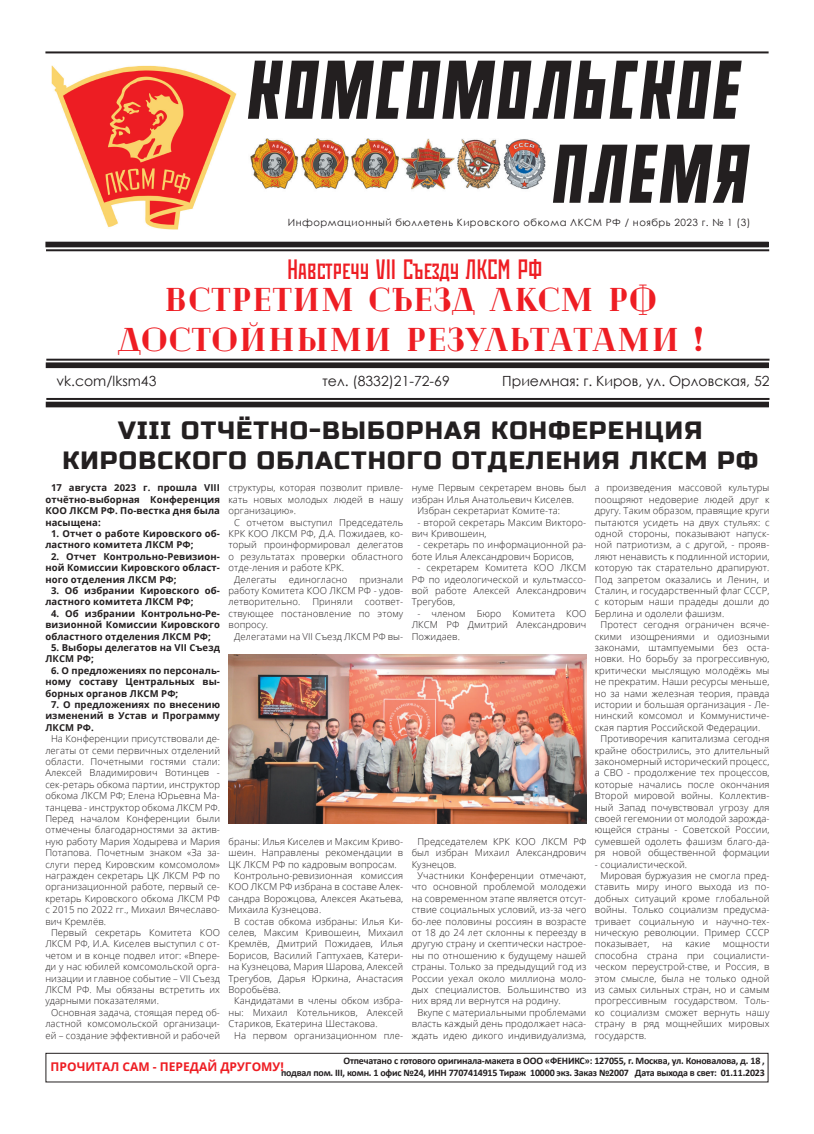
<style>
.page{position:relative;width:814px;height:1134px;background:#fff}
.page>*{position:absolute;margin:0;border:0;box-sizing:border-box;transform-origin:0 0}
.Заголовок_руссо{font:70px/84px "Buran USSR";letter-spacing:.05em;color:#231f20;text-align:right}
.Заголовок_руссо-2{font:900 33px "Cheque";letter-spacing:.05em;color:#ee1d23}
.родченко{font:28px "Rodchenko Cond C";color:#ee1d23}
.Заголовок_руссо-3{font:25px "Russo One";letter-spacing:.05em;color:#231f20}
.Сверху_страницы{font:14px "Century Gothic";color:#231f20}
.t1{font:700 12px "Open Sans";color:#ee1d23}
.Сверху_страницы-2{font:700 10px/12px "Calibri";letter-spacing:-.02em;color:#231f20;text-align:right}
.Заголовок_руссо-4{font:10px "Century Gothic";letter-spacing:.05em;color:#231f20}
.Основной_текст{font:300 9.5px/11.4px "Open Sans";letter-spacing:.01em;color:#231f20;text-align:justify}
.Основной_текст-2{font:700 9.5px/11.4px "Open Sans";letter-spacing:.01em;color:#231f20;text-align:justify}
</style>
<div class="page">
<div style="left:45px;top:1053px;width:723px;height:29px;border:1px solid #231f20"></div>
<hr style="left:45px;top:51px;width:723px;height:2px;background:#231f20">
<div style="left:46px;top:242px;width:722px;height:5px;background:#231f20"></div>
<hr style="left:46px;top:249px;width:723px;height:2px;background:#231f20">
<div style="left:46px;top:363px;width:722px;height:5px;background:#231f20"></div>
<div style="left:46px;top:362px;width:722px;height:6px;border:1px solid #231f20"></div>
<hr style="left:46px;top:359px;width:723px;height:2px;background:#231f20">
<div style="left:46px;top:402px;width:722px;height:5px;background:#231f20"></div>
<hr style="left:46px;top:398px;width:723px;height:2px;background:#231f20">
<img style="left:52px;top:65px;width:184px;height:165px">
<img style="left:250px;top:138px;width:296px;height:52px">
<img style="left:228px;top:655px;width:358px;height:168px">
<p class="Заголовок_руссо" style="left:249px;top:49px;width:501px">КОМСОМОЛЬСКОЕ<br>ПЛЕМЯ</p>
<p class="Заголовок_руссо-4" style="left:288px;top:215px;width:464px">Информационный бюллетень Кировского обкома ЛКСМ РФ / ноябрь 2023 г. № 1 (3)</p>
<p class="родченко" style="left:287px;top:255px;width:257px">Навстречу VII Съезду ЛКСМ РФ</p>
<p class="Заголовок_руссо-2" style="left:165px;top:281px;width:493px">ВСТРЕТИМ СЪЕЗД ЛКСМ РФ</p>
<p class="Заголовок_руссо-2" style="left:118px;top:321px;width:586px">ДОСТОЙНЫМИ РЕЗУЛЬТАТАМИ !</p>
<p class="Сверху_страницы" style="left:322px;top:371px;width:129px">тел. (8332)21-72-69</p>
<p class="Сверху_страницы" style="left:502px;top:371px;width:269px">Приемная: г. Киров, ул. Орловская, 52</p>
<p class="Сверху_страницы" style="left:56px;top:371px;width:102px">vk.com/lksm43</p>
<p class="Заголовок_руссо-3" style="left:118px;top:416px;width:585px">VIII ОТЧЁТНО-ВЫБОРНАЯ КОНФЕРЕНЦИЯ</p>
<p class="Заголовок_руссо-3" style="left:62px;top:446px;width:697px">КИРОВСКОГО ОБЛАСТНОГО ОТДЕЛЕНИЯ ЛКСМ РФ</p>
<p class="Основной_текст-2" style="left:45px;top:482px;width:176px;text-indent:6px">17 августа 2023 г. прошла VIII отчётно-выборная Конференция КОО ЛКСМ РФ. По-вестка дня была насыщена:</p>
<p class="Основной_текст-2" style="left:45px;top:528px;width:176px;text-indent:6px">1. Отчет о работе Кировского об&shy;ластного комитета ЛКСМ РФ;</p>
<p class="Основной_текст-2" style="left:45px;top:550px;width:176px;text-indent:6px">2. Отчет Контрольно-Ревизион&shy;ной Комиссии Кировского област&shy;ного отделения ЛКСМ РФ;</p>
<p class="Основной_текст-2" style="left:45px;top:585px;width:176px;text-indent:6px">3. Об избрании Кировского об&shy;ластного комитета ЛКСМ РФ;</p>
<p class="Основной_текст-2" style="left:45px;top:607px;width:176px;text-indent:6px">4. Об избрании Контрольно-Ре&shy;визионной Комиссии Кировского областного отделения ЛКСМ РФ;</p>
<p class="Основной_текст-2" style="left:45px;top:642px;width:176px;text-indent:6px">5. Выборы делегатов на VII Съезд<br>ЛКСМ РФ;</p>
<p class="Основной_текст-2" style="left:45px;top:664px;width:176px;text-indent:6px">6. О предложениях по персональ&shy;ному составу Центральных вы&shy;борных органов ЛКСМ РФ;</p>
<p class="Основной_текст-2" style="left:45px;top:699px;width:176px;text-indent:6px">7. О предложениях по внесению изменений в Устав и Программу ЛКСМ РФ.</p>
<p class="Основной_текст" style="left:45px;top:733px;width:176px;text-indent:6px">На Конференции присутствовали де&shy;легаты от семи первичных отделений области. Почетными гостями стали:<br>Алексей Владимирович Вотинцев - сек-ретарь обкома партии, инструктор обкома ЛКСМ РФ; Елена Юрьевна Ма&shy;танцева - инструктор обкома ЛКСМ РФ.<br>Перед началом Конференции были отмечены благодарностями за актив&shy;ную работу Мария Ходырева и Мария Потапова. Почетным знаком «За за&shy;слуги перед Кировским комсомолом» награжден секретарь ЦК ЛКСМ РФ по организационной работе, первый се&shy;кретарь Кировского обкома ЛКСМ РФ с 2015 по 2022 гг., Михаил Вячеславо&shy;вич Кремлёв.</p>
<p class="Основной_текст" style="left:45px;top:926px;width:176px;text-indent:6px">Первый секретарь Комитета КОО ЛКСМ РФ, И.А. Киселев выступил с от&shy;четом и в конце подвел итог: «Впере&shy;ди у нас юбилей комсомольской орга&shy;низации и главное событие – VII Съезд ЛКСМ РФ. Мы обязаны встретить их ударными показателями.</p>
<p class="Основной_текст" style="left:45px;top:1006px;width:176px;text-align:center">Основная задача, стоящая перед об&shy;ластной комсомольской организаци&shy;ей – создание эффективной и рабочей</p>
<p class="Основной_текст" style="left:228px;top:482px;width:176px">структуры, которая позволит привле&shy;кать новых молодых людей в нашу организацию».</p>
<p class="Основной_текст" style="left:228px;top:516px;width:176px;text-indent:6px">С отчетом выступил Председатель КРК КОО ЛКСМ РФ, Д.А. Пожидаев, ко&shy;торый проинформировал делегатов о результатах проверки областного отде-ления и работе КРК.</p>
<p class="Основной_текст" style="left:234px;top:573px;width:44px">Делегаты</p>
<p class="Основной_текст" style="left:289px;top:573px;width:60px">единогласно</p>
<p class="Основной_текст" style="left:228px;top:573px;width:176px;text-indent:131px">признали работу Комитета КОО ЛКСМ РФ - удов&shy;летворительно.</p>
<p class="Основной_текст" style="left:312px;top:596px;width:42px">Приняли</p>
<p class="Основной_текст" style="left:228px;top:596px;width:176px;text-indent:136px">соответ&shy;ствующее постановление по этому вопросу.</p>
<p class="Основной_текст" style="left:234px;top:630px;width:170px">Делегатами на VII Съезд ЛКСМ РФ вы-</p>
<p class="Основной_текст" style="left:411px;top:482px;width:176px">нуме Первым секретарем вновь был избран Илья Анатольевич Киселев.</p>
<p class="Основной_текст" style="left:417px;top:505px;width:144px">Избран секретариат Комите-та:</p>
<p class="Основной_текст" style="left:411px;top:516px;width:176px;text-indent:6px">- второй секретарь Максим Викторо&shy;вич Кривошеин,</p>
<p class="Основной_текст" style="left:411px;top:539px;width:176px;text-indent:6px">- секретарь по информационной ра&shy;боте Илья Александрович Борисов,</p>
<p class="Основной_текст" style="left:411px;top:562px;width:176px;text-indent:6px">- секретарем Комитета КОО ЛКСМ РФ по идеологической и культмассо&shy;вой работе Алексей Александрович Трегубов,</p>
<p class="Основной_текст" style="left:411px;top:607px;width:176px;text-indent:6px">- членом Бюро Комитета КОО ЛКСМ РФ Дмитрий Александрович Пожидаев.</p>
<p class="Основной_текст" style="left:228px;top:835px;width:176px">браны: Илья Киселев и Максим Криво&shy;шеин. Направлены рекомендации в ЦК ЛКСМ РФ по кадровым вопросам.</p>
<p class="Основной_текст" style="left:228px;top:869px;width:176px;text-indent:6px">Контрольно-ревизионная комиссия КОО ЛКСМ РФ избрана в составе Алек&shy;сандра Ворожцова, Алексея Акатьева, Михаила Кузнецова.</p>
<p class="Основной_текст" style="left:228px;top:915px;width:176px;text-indent:6px">В состав обкома избраны: Илья Ки&shy;селев, Максим Кривошеин, Михаил Кремлёв, Дмитрий Пожидаев, Илья Борисов, Василий Гаптухаев, Катери&shy;на Кузнецова, Мария Шарова, Алексей Трегубов, Дарья Юркина, Анастасия Воробьёва.</p>
<p class="Основной_текст" style="left:228px;top:995px;width:176px;text-indent:6px">Кандидатами в члены обком избра&shy;ны: Михаил Котельников, Алексей Стариков, Екатерина Шестакова.</p>
<p class="Основной_текст" style="left:234px;top:1029px;width:170px">На первом организационном пле-</p>
<p class="Основной_текст" style="left:411px;top:835px;width:176px;text-indent:6px">Председателем КРК КОО ЛКСМ РФ был избран Михаил Александрович Кузнецов.</p>
<p class="Основной_текст" style="left:411px;top:869px;width:176px;text-indent:6px">Участники Конференции отмечают, что основной проблемой молодежи на современном этапе является отсут&shy;ствие социальных условий, из-за чего бо-лее половины россиян в возрасте от 18 до 24 лет склонны к переезду в другую страну и скептически настрое&shy;ны по отношению к будущему нашей страны. Только за предыдущий год из России уехал около миллиона моло&shy;дых специалистов. Большинство из них вряд ли вернутся на родину.</p>
<p class="Основной_текст" style="left:411px;top:1006px;width:176px;text-align:center">Вкупе с материальными проблемами власть каждый день продолжает наса&shy;ждать идею дикого индивидуализма,</p>
<p class="Основной_текст" style="left:595px;top:482px;width:176px">а произведения массовой культуры поощряют недоверие людей друг к другу. Таким образом, правящие круги пытаются усидеть на двух стульях: с одной стороны, показывают напуск&shy;ной патриотизм, а с другой, - прояв&shy;ляют ненависть к подлинной истории, которую так старательно драпируют.<br>Под запретом оказались и Ленин, и Сталин, и государственный флаг СССР, с которым наши прадеды дошли до Берлина и одолели фашизм.</p>
<p class="Основной_текст" style="left:595px;top:619px;width:176px;text-indent:6px">Протест сегодня ограничен всяче&shy;скими изощрениями и одиозными законами, штампуемыми без оста&shy;новки. Но борьбу за прогрессивную, критически мыслящую молодёжь мы не прекратим. Наши ресурсы меньше, но за нами железная теория, правда истории и большая организация - Ле&shy;нинский комсомол и Коммунистиче&shy;ская партия Российской Федерации.</p>
<p class="Основной_текст" style="left:595px;top:733px;width:176px;text-align:center">Противоречия капитализма сегодня крайне обострились, это длительный закономерный исторический процесс, а СВО - продолжение тех процессов, которые начались после окончания Второй мировой войны. Коллектив&shy;ный Запад почувствовал угрозу для своей гегемонии от молодой зарожда&shy;ющейся страны - Советской России, сумевшей одолеть фашизм благо-да&shy;ря новой общественной формации</p>
<p class="Основной_текст" style="left:595px;top:858px;width:94px">- социалистической.</p>
<p class="Основной_текст" style="left:595px;top:869px;width:176px;text-indent:6px">Мировая буржуазия не смогла пред&shy;ставить миру иного выхода из по&shy;добных ситуаций кроме глобальной войны. Только социализм предусма&shy;тривает социальную и научно-тех&shy;ническую революции. Пример СССР показывает,</p>
<p class="Основной_текст" style="left:595px;top:938px;width:176px;text-indent:128px">мощности способна страна при социалисти&shy;ческом переустрой-стве, и Россия, в этом смысле, была не только одной из самых сильных стран, но и самым прогрессивным государством. Толь&shy;ко социализм сможет вернуть нашу страну в ряд мощнейших мировых государств.</p>
<p class="Основной_текст" style="left:662px;top:938px;width:12px">на</p>
<p class="Основной_текст" style="left:685px;top:938px;width:27px">какие</p>
<p class="Сверху_страницы-2" style="left:281px;top:1055px;width:485px">Отпечатано с готового оригинала-макета в ООО «ФЕНИКС»: 127055, г. Москва, ул. Коновалова, д. 18 ,<br>подвал пом. III, комн. 1 офис №24, ИНН 7707414915 Тираж 10000 экз. Заказ №2007 Дата выхода в свет: 01.11.2023</p>
<p class="t1" style="left:51px;top:1058px;width:235px">ПРОЧИТАЛ САМ - ПЕРЕДАЙ ДРУГОМУ!</p>
</div>
